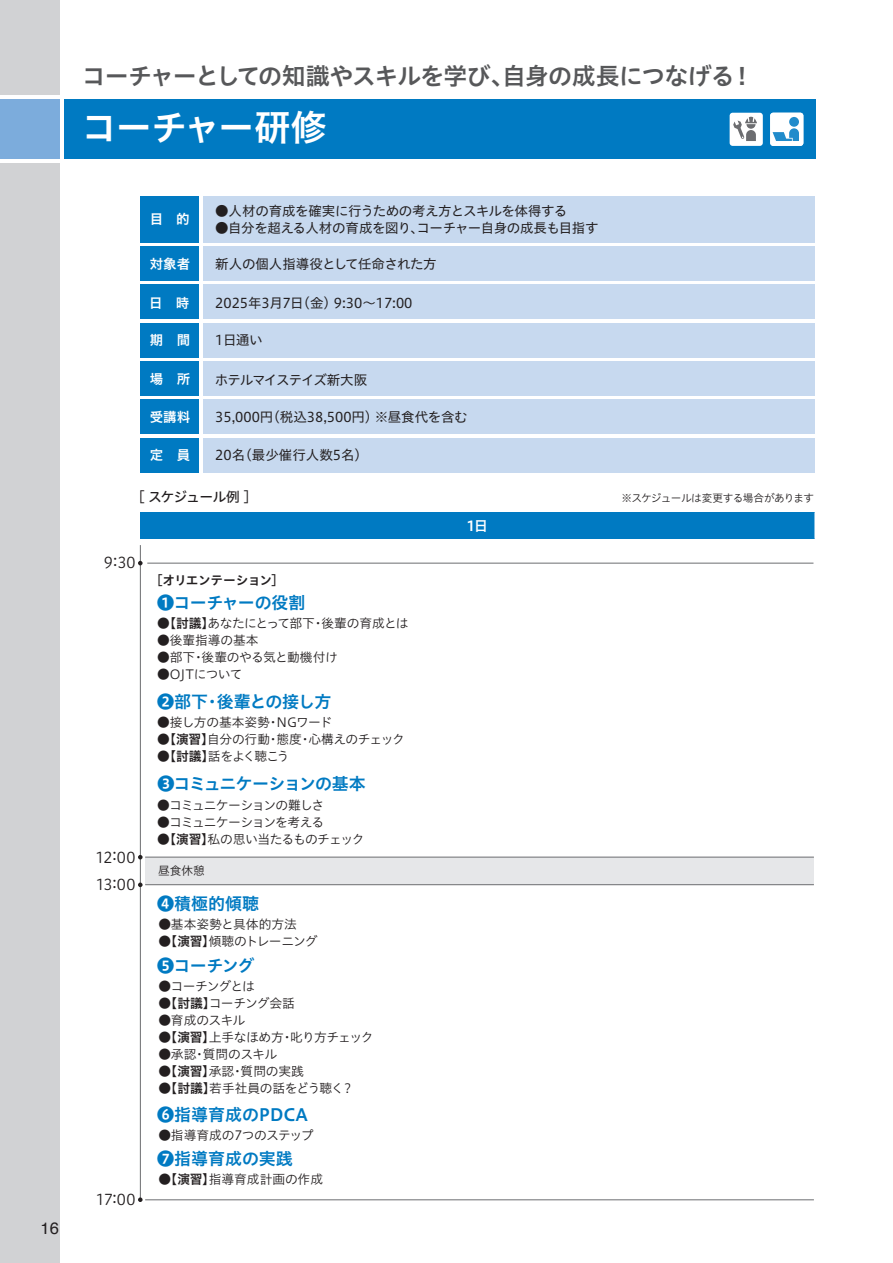
<style>
.page{position:relative;width:893px;height:1263px;background:#fff}
.page>*{position:absolute;margin:0;border:0;box-sizing:border-box;transform-origin:0 0}
.t1{font:36.15px "Hiragino UD Sans Std W6";letter-spacing:-.03em;color:#fff}
.t2{font:24px "Hiragino UD Sans Std W6";letter-spacing:-.04em;color:#57585a}
.t3{font:16.95px "Hiragino UD Sans Std W6";letter-spacing:-.015em;color:#007ac2}
.t4{font:16.95px "Hiragino UD Sans Std W6";letter-spacing:-.055em;color:#007ac2}
.t5{font:16.95px "Hiragino UD Sans Std W6";letter-spacing:-.035em;color:#007ac2}
.t6{font:16.5px "Helvetica";color:#231f20}
.t7{font:14.85px/27.5px "Hiragino UD Sans R Std W3";letter-spacing:.01em;color:#231f20}
.t8{font:13.8px "Hiragino UD Sans Std W5";letter-spacing:-.06em;color:#231f20}
.t9{font:13.8px "Hiragino UD Sans Std W6";color:#fff}
.t10{font:13.5px "Hiragino UD Sans Std W4";letter-spacing:-.025em;color:#231f20}
.t11{font:13.5px "Hiragino UD Sans Std W4";color:#231f20}
.t12{font:13.5px "Hiragino UD Sans Std W6";color:#fff}
.t13{font:13.5px "Hiragino UD Sans Std W4";letter-spacing:-.075em;color:#231f20}
.t14{font:12.75px "Hiragino UD Sans Std W3";letter-spacing:-.035em;color:#231f20}
.t15{font:12.75px "Hiragino UD Sans Std W3";color:#231f20}
.t16{font:12.75px "Hiragino UD Sans Std W3";letter-spacing:-.075em;color:#231f20}
.t17{font:12.75px "Hiragino UD Sans Std W3";letter-spacing:-.055em;color:#231f20}
.t18{font:12.75px "Hiragino UD Sans Std W3";letter-spacing:-.015em;color:#231f20}
.t19{font:12.75px "Hiragino UD Sans Std W3";letter-spacing:-.06em;color:#231f20}
.t20{font:12.75px "Hiragino UD Sans Std W3";letter-spacing:-.07em;color:#231f20}
.t21{font:12.75px "Hiragino UD Sans Std W3";letter-spacing:-.09em;color:#231f20}
.t22{font:12.75px "Hiragino UD Sans Std W6";letter-spacing:-.045em;color:#231f20}
.t23{font:11.7px "Hiragino UD Sans Std W3";color:#231f20}
.t24{font:10.65px "Hiragino UD Sans Std W3";letter-spacing:-.05em;color:#231f20}
.s1{font-family:"Hiragino UD Sans Std W6"}
</style>
<div class="page">
<div style="left:0;top:99px;width:60px;height:60px;background:#7cacdc"></div>
<div style="left:0;top:0;width:60px;height:95px;background:#d1d2d4"></div>
<div style="left:0;top:164px;width:60px;height:1099px;background:#d1d2d4"></div>
<hr style="left:892px;top:0;width:1px;height:95px;background:#d1d2d4">
<hr style="left:892px;top:164px;width:1px;height:1099px;background:#d1d2d4">
<div style="left:140px;top:512px;width:675px;height:27px;background:#007ac2"></div>
<div style="left:145px;top:857px;width:669px;height:28px;background:#e6e7e9"></div>
<hr style="left:140px;top:545px;width:1px;height:655px;background:#6c6d70">
<hr style="left:147px;top:563px;width:666px;height:1px;background:#6c6d70">
<hr style="left:145px;top:857px;width:669px;height:1px;background:#6c6d70">
<hr style="left:145px;top:884px;width:669px;height:1px;background:#6c6d70">
<svg style="left:814px;top:512px;width:1px;height:27px"></svg>
<div style="left:203px;top:196px;width:611px;height:46px;background:#c7d9ef"></div>
<div style="left:140px;top:196px;width:59px;height:46px;background:#007ac2"></div>
<div style="left:203px;top:247px;width:611px;height:34px;background:#c7d9ef"></div>
<div style="left:140px;top:247px;width:59px;height:34px;background:#007ac2"></div>
<div style="left:203px;top:285px;width:611px;height:34px;background:#c7d9ef"></div>
<div style="left:140px;top:285px;width:59px;height:34px;background:#007ac2"></div>
<div style="left:203px;top:323px;width:611px;height:34px;background:#c7d9ef"></div>
<div style="left:140px;top:323px;width:59px;height:34px;background:#007ac2"></div>
<div style="left:203px;top:361px;width:611px;height:34px;background:#c7d9ef"></div>
<div style="left:140px;top:361px;width:59px;height:34px;background:#007ac2"></div>
<div style="left:203px;top:400px;width:611px;height:34px;background:#c7d9ef"></div>
<div style="left:140px;top:400px;width:59px;height:34px;background:#007ac2"></div>
<div style="left:203px;top:438px;width:611px;height:34px;background:#c7d9ef"></div>
<div style="left:140px;top:438px;width:59px;height:34px;background:#007ac2"></div>
<div style="left:64px;top:99px;width:752px;height:60px;background:#007ac2"></div>
<svg style="left:138px;top:561px;width:5px;height:4px"></svg>
<svg style="left:138px;top:855px;width:5px;height:4px"></svg>
<svg style="left:138px;top:882px;width:5px;height:5px"></svg>
<svg style="left:138px;top:1197px;width:5px;height:5px"></svg>
<hr style="left:145px;top:1199px;width:669px;height:1px;background:#6c6d70">
<div style="left:730px;top:113px;width:33px;height:33px;background:#fff;border-radius:3px"></div>
<svg style="left:733px;top:117px;width:24px;height:24px"></svg>
<div style="left:770px;top:113px;width:33px;height:33px;background:#fff;border-radius:3px"></div>
<div style="left:789px;top:117px;width:10px;height:10px;background:#208bcb;border-radius:50%"></div>
<svg style="left:773px;top:128px;width:26px;height:13px"></svg>
<p class="t6" style="left:41px;top:1215px;width:20px">16</p>
<h2 class="t2" style="left:82px;top:58px;width:674px">コーチャーとしての知識やスキルを学び、自身の成長につなげる！</h2>
<h1 class="t1" style="left:81px;top:100px;width:247px">コーチャー研修</h1>
<p class="t10" style="left:215px;top:201px;width:354px">●人材の育成を確実に行うための考え方とスキルを体得する</p>
<p class="t10" style="left:215px;top:218px;width:385px">●自分を超える人材の育成を図り、コーチャー自身の成長も目指す</p>
<p class="t12" style="left:150px;top:209px;width:42px">目　的</p>
<p class="t12" style="left:150px;top:253px;width:42px">対象者</p>
<p class="t10" style="left:215px;top:254px;width:223px">新人の個人指導役として任命された方</p>
<p class="t12" style="left:149px;top:293px;width:42px">日　時</p>
<p class="t11" style="left:215px;top:292px;width:199px">2025年3月7日（金）9:30～17:00</p>
<p class="t12" style="left:150px;top:330px;width:42px">期　間</p>
<p class="t10" style="left:215px;top:330px;width:49px">1日通い</p>
<p class="t12" style="left:150px;top:368px;width:42px">場　所</p>
<p class="t13" style="left:215px;top:369px;width:154px">ホテルマイステイズ新大阪</p>
<p class="t12" style="left:150px;top:406px;width:42px">受講料</p>
<p class="t11" style="left:215px;top:407px;width:254px">35,000円（税込38,500円）※昼食代を含む</p>
<p class="t12" style="left:150px;top:445px;width:42px">定　員</p>
<p class="t11" style="left:215px;top:445px;width:154px">20名（最少催行人数5名）</p>
<p class="t8" style="left:131px;top:486px;width:128px">［ スケジュール例 ］</p>
<p class="t7" style="left:104px;top:548px;width:33px">9:30</p>
<p class="t7" style="left:95px;top:842px;width:42px">12:00<br>13:00</p>
<p class="t7" style="left:96px;top:1185px;width:41px">17:00</p>
<p class="t22" style="left:150px;top:571px;width:135px">［オリエンテーション］</p>
<h3 class="t5" style="left:157px;top:590px;width:150px">❶コーチャーの役割</h3>
<p class="t14" style="left:157px;top:614px;width:253px">●<span class="s1">【討議】</span>あなたにとって部下・後輩の育成とは</p>
<p class="t15" style="left:157px;top:631px;width:103px">●後輩指導の基本</p>
<p class="t14" style="left:157px;top:648px;width:182px">●部下・後輩のやる気と動機付け</p>
<p class="t14" style="left:157px;top:665px;width:87px">●OJTについて</p>
<h3 class="t3" style="left:157px;top:689px;width:176px">❷部下・後輩との接し方</h3>
<p class="t18" style="left:157px;top:713px;width:177px">●接し方の基本姿勢・NGワード</p>
<p class="t14" style="left:157px;top:730px;width:249px">●<span class="s1">【演習】</span>自分の行動・態度・心構えのチェック</p>
<p class="t21" style="left:157px;top:747px;width:134px">●<span class="s1">【討議】</span>話をよく聴こう</p>
<h3 class="t4" style="left:157px;top:771px;width:210px">❸コミュニケーションの基本</h3>
<p class="t20" style="left:157px;top:795px;width:169px">●コミュニケーションの難しさ</p>
<p class="t16" style="left:157px;top:812px;width:168px">●コミュニケーションを考える</p>
<p class="t17" style="left:157px;top:829px;width:209px">●<span class="s1">【演習】</span>私の思い当たるものチェック</p>
<p class="t23" style="left:158px;top:862px;width:48px">昼食休憩</p>
<h3 class="t3" style="left:157px;top:891px;width:104px">❹積極的傾聴</h3>
<p class="t15" style="left:158px;top:914px;width:140px">●基本姿勢と具体的方法</p>
<p class="t19" style="left:158px;top:931px;width:161px">●<span class="s1">【演習】</span>傾聴のトレーニング</p>
<h3 class="t3" style="left:157px;top:952px;width:99px">❺コーチング</h3>
<p class="t16" style="left:158px;top:976px;width:98px">●コーチングとは</p>
<p class="t14" style="left:158px;top:993px;width:138px">●<span class="s1">【討議】</span>コーチング会話</p>
<p class="t14" style="left:158px;top:1010px;width:88px">●育成のスキル</p>
<p class="t14" style="left:158px;top:1027px;width:217px">●<span class="s1">【演習】</span>上手なほめ方・叱り方チェック</p>
<p class="t14" style="left:158px;top:1044px;width:120px">●承認・質問のスキル</p>
<p class="t14" style="left:158px;top:1061px;width:147px">●<span class="s1">【演習】</span>承認・質問の実践</p>
<p class="t14" style="left:158px;top:1078px;width:197px">●<span class="s1">【討議】</span>若手社員の話をどう聴く？</p>
<h3 class="t3" style="left:157px;top:1102px;width:152px">❻指導育成のPDCA</h3>
<p class="t14" style="left:158px;top:1126px;width:157px">●指導育成の7つのステップ</p>
<h3 class="t3" style="left:157px;top:1146px;width:137px">❼指導育成の実践</h3>
<p class="t15" style="left:158px;top:1170px;width:166px">●<span class="s1">【演習】</span>指導育成計画の作成</p>
<p class="t9" style="left:467px;top:515px;width:23px">1日</p>
<p class="t24" style="left:621px;top:490px;width:194px">※スケジュールは変更する場合があります</p>
</div>
